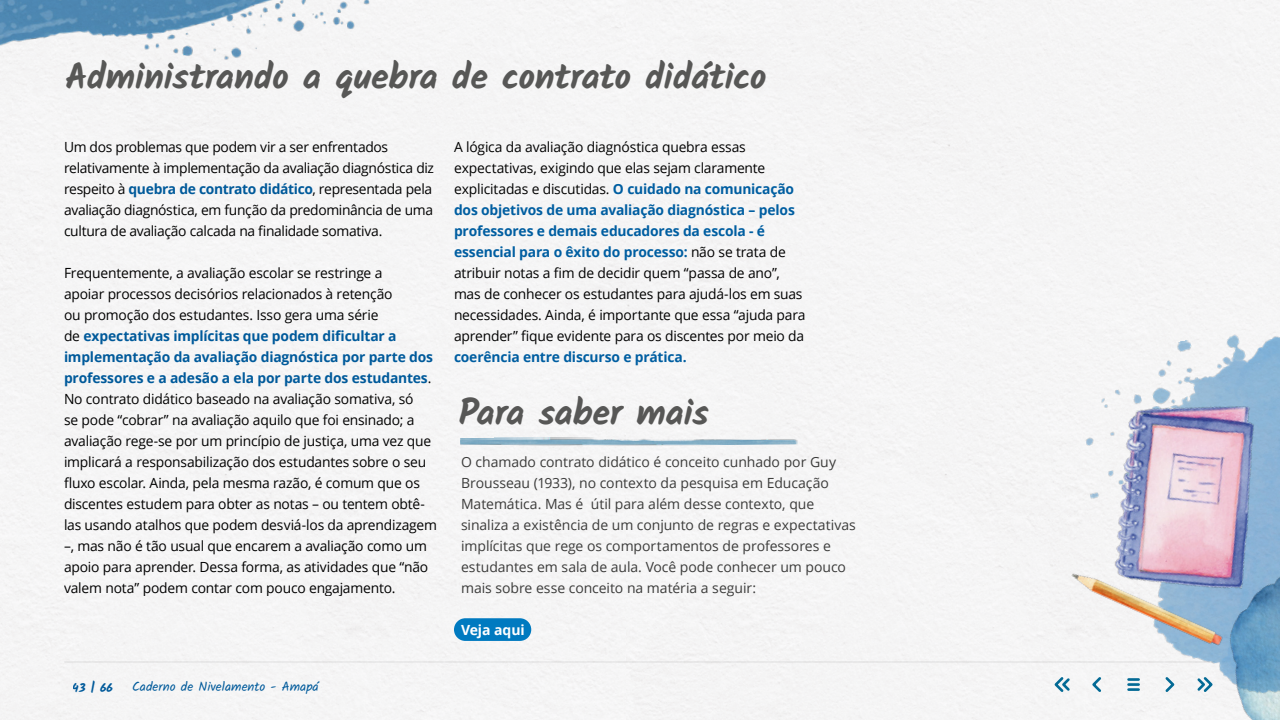
<style>
.page{position:relative;width:1280px;height:720px;background:#fff}
.page>*{position:absolute;margin:0;border:0;box-sizing:border-box;transform-origin:0 0}
.t1{font:700 36px "Kalam";letter-spacing:-.015em;color:#575756}
.t2{font:14px/21px "Open Sans";letter-spacing:-.015em;color:#000}
.t3{font:14px/21px "Open Sans";letter-spacing:-.005em;color:#3c3c3b}
.t4{font:700 14px "Open Sans";letter-spacing:-.015em;color:#005ea1}
.t5{font:700 14px "Open Sans";letter-spacing:-.005em;color:#fff}
.t6{font:13px "Kalam";letter-spacing:.005em;color:#005ea1}
.t7{font:700 12px "Kalam";color:#005ea1}
.s1{font-weight:700;color:#005ea1}
</style>
<div class="page">
<div style="left:627px;top:0;width:653px;height:720px;background:#f5f5f5"></div>
<hr style="left:65px;top:661px;width:1149px;height:2px;background:#ededed">
<svg style="left:1052px;top:675px;width:11px;height:19px"></svg>
<div style="left:454px;top:618px;width:77px;height:23px;background:#007ac0;border-radius:11px"></div>
<img style="left:460px;top:435px;width:338px;height:12px">
<div style="left:1063px;top:319px;width:217px;height:401px;background:#f5f5f5"></div>
<img style="left:1058px;top:655px;width:108px;height:6px">
<img style="left:1049px;top:345px;width:231px;height:310px">
<img style="left:1166px;top:537px;width:114px;height:183px">
<img style="left:0;top:0;width:460px;height:84px">
<h1 class="t1" style="left:65px;top:55px;width:703px">Administrando a quebra de contrato didático</h1>
<p class="t2" style="left:64px;top:136px;width:372px">Um dos problemas que podem vir a ser enfrentados relativamente à implementação da avaliação diagnóstica diz respeito à <span class="s1">quebra de contrato didático</span>, representada pela avaliação diagnóstica, em função da predominância de uma cultura de avaliação calcada na finalidade somativa.</p>
<p class="t2" style="left:64px;top:262px;width:374px">Frequentemente, a avaliação escolar se restringe a<br>apoiar processos decisórios relacionados à retenção<br>ou promoção dos estudantes. Isso gera uma série<br>de <span class="s1">expectativas implícitas que podem dificultar a implementação da avaliação diagnóstica por parte dos professores e a adesão a ela por parte dos estudantes</span>.<br>No contrato didático baseado na avaliação somativa, só<br>se pode “cobrar” na avaliação aquilo que foi ensinado; a avaliação rege-se por um princípio de justiça, uma vez que implicará a responsabilização dos estudantes sobre o seu fluxo escolar. Ainda, pela mesma razão, é comum que os discentes estudem para obter as notas – ou tentem obtê&shy;las usando atalhos que podem desviá-los da aprendizagem –, mas não é tão usual que encarem a avaliação como um apoio para aprender. Dessa forma, as atividades que “não valem nota” podem contar com pouco engajamento.</p>
<p class="t7" style="left:73px;top:681px;width:42px">43 | 66</p>
<p class="t6" style="left:132px;top:678px;width:188px">Caderno de Nivelamento - Amapá</p>
<p class="t2" style="left:454px;top:136px;width:353px">A lógica da avaliação diagnóstica quebra essas expectativas, exigindo que elas sejam claramente explicitadas e discutidas. <span class="s1">O cuidado na comunicação dos objetivos de uma avaliação diagnóstica – pelos professores e demais educadores da escola - é essencial para o êxito do processo:</span> não se trata de atribuir notas a fim de decidir quem “passa de ano”, mas de conhecer os estudantes para ajudá-los em suas necessidades. Ainda, é importante que essa “ajuda para aprender” fique evidente para os discentes por meio da</p>
<p class="t4" style="left:454px;top:347px;width:234px">coerência entre discurso e prática.</p>
<h1 class="t1" style="left:459px;top:391px;width:252px">Para saber mais</h1>
<p class="t3" style="left:461px;top:451px;width:396px">O chamado contrato didático é conceito cunhado por Guy Brousseau (1933), no contexto da pesquisa em Educação Matemática. Mas é útil para além desse contexto, que sinaliza a existência de um conjunto de regras e expectativas implícitas que rege os comportamentos de professores e estudantes em sala de aula. Você pode conhecer um pouco mais sobre esse conceito na matéria a seguir:</p>
<p class="t5" style="left:461px;top:620px;width:65px">Veja aqui</p>
</div>
